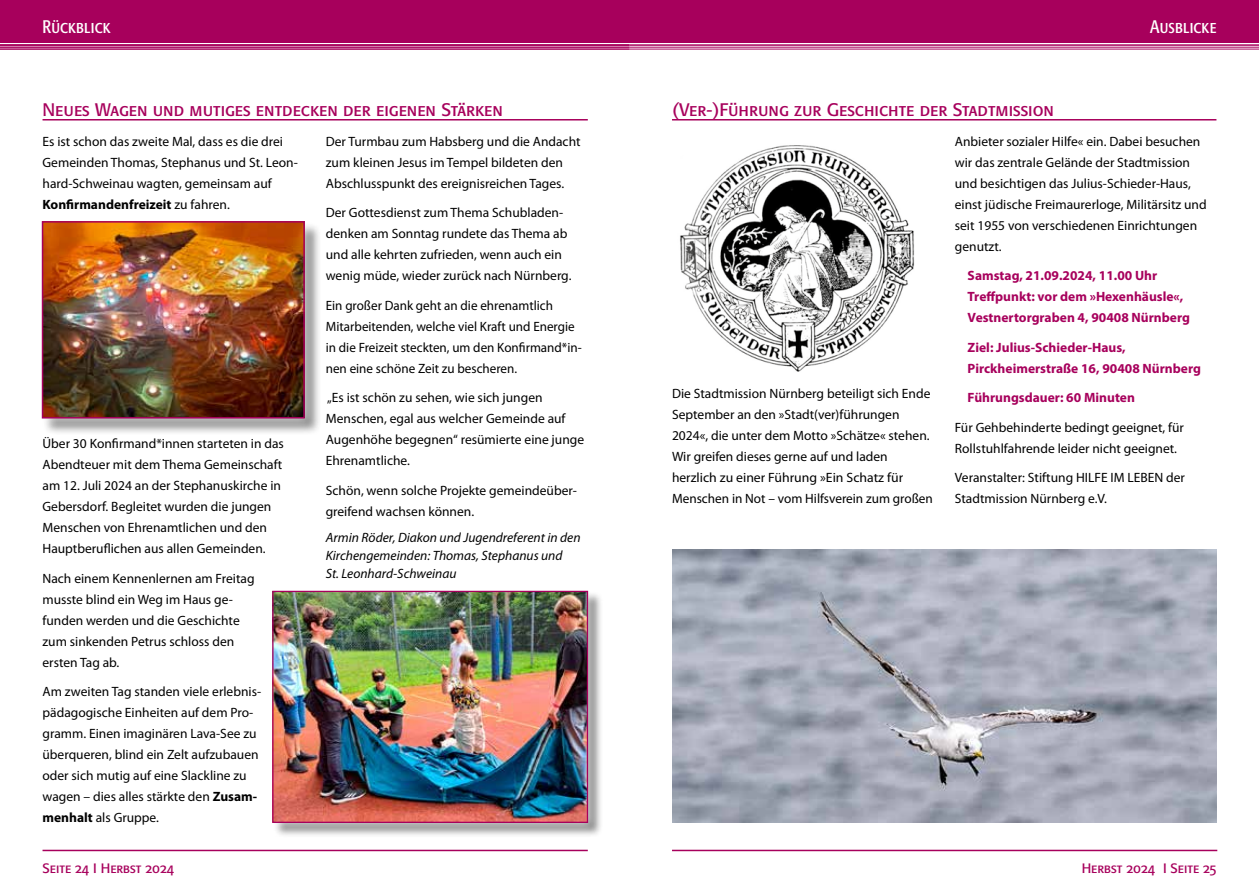
<style>
.page{position:relative;width:1259px;height:893px;background:#fff}
.page>*{position:absolute;margin:0;border:0;box-sizing:border-box;transform-origin:0 0}
.t1{font:18px "Formata Regular SC";color:#a7005c}
.t2{font:18px "Formata Condensed SC";letter-spacing:.01em;color:#fff}
.t3{font:13.5px/21px "Myriad Pro";color:#000}
.t4{font:13.5px/21px "Myriad Variable Concept";color:#a7005c}
.t5{font:italic 13.5px/18px "Myriad Pro";color:#000}
.t6{font:13.5px "Formata Regular SC";color:#a7005c}
.s1{font-weight:700}
</style>
<div class="page">
<div style="left:629px;top:0;width:630px;height:43px;background:#a7005c"></div>
<hr style="left:629px;top:44px;width:630px;height:2px;background:#a7005c">
<hr style="left:629px;top:47px;width:630px;height:1px;background:#a7005c">
<hr style="left:629px;top:49px;width:630px;height:1px;background:#a7005c">
<hr style="left:672px;top:850px;width:545px;height:1px;background:#a7005c">
<div style="left:0;top:0;width:629px;height:43px;background:#a7005c"></div>
<hr style="left:0;top:44px;width:629px;height:2px;background:#a7005c">
<hr style="left:0;top:47px;width:629px;height:1px;background:#a7005c">
<hr style="left:0;top:49px;width:629px;height:1px;background:#a7005c">
<hr style="left:43px;top:850px;width:545px;height:1px;background:#a7005c">
<hr style="left:43px;top:119px;width:545px;height:2px;background:#a7005c">
<div style="left:43px;top:222px;width:279px;height:214px;background:#000;opacity:.44"></div>
<div style="left:32px;top:211px;width:282px;height:217px;background:#fff;opacity:.75"></div>
<img style="left:45px;top:224px;width:257px;height:192px">
<div style="left:42px;top:221px;width:263px;height:198px;border:2px solid #a7005c"></div>
<div style="left:273px;top:592px;width:330px;height:246px;background:#000;opacity:.44"></div>
<div style="left:264px;top:582px;width:332px;height:249px;background:#fff;opacity:.75"></div>
<img style="left:274px;top:593px;width:312px;height:228px">
<div style="left:272px;top:591px;width:316px;height:232px;border:1px solid #a7005c"></div>
<hr style="left:672px;top:119px;width:544px;height:2px;background:#a7005c">
<img style="left:680px;top:145px;width:234px;height:227px">
<img style="left:672px;top:550px;width:544px;height:273px">
<h1 class="t2" style="left:43px;top:16px;width:70px">Rückblick</h1>
<h1 class="t1" style="left:43px;top:99px;width:462px">Neues Wagen und mutiges entdecken der eigenen Stärken</h1>
<p class="t3" style="left:43px;top:131px;width:257px">Es ist schon das zweite Mal, dass es die drei Gemeinden Thomas, Stephanus und St. Leon&shy;hard-Schweinau wagten, gemeinsam auf <span class="s1">Konfirmandenfreizeit</span> zu fahren.</p>
<p class="t3" style="left:326px;top:131px;width:256px">Der Turmbau zum Habsberg und die Andacht zum kleinen Jesus im Tempel bildeten den<br>Abschlusspunkt des ereignisreichen Tages.</p>
<p class="t3" style="left:326px;top:202px;width:247px">Der Gottesdienst zum Thema Schubladen&shy;denken am Sonntag rundete das Thema ab und alle kehrten zufrieden, wenn auch ein wenig müde, wieder zurück nach Nürnberg.</p>
<p class="t3" style="left:326px;top:295px;width:257px">Ein großer Dank geht an die ehrenamtlich Mitarbeitenden, welche viel Kraft und Energie in die Freizeit steckten, um den Konfirmand*in&shy;nen eine schöne Zeit zu bescheren.</p>
<p class="t3" style="left:326px;top:387px;width:260px">„Es ist schön zu sehen, wie sich jungen Menschen, egal aus welcher Gemeinde auf Augenhöhe begegnen“ resümierte eine junge Ehrenamtliche.</p>
<p class="t3" style="left:326px;top:480px;width:253px">Schön, wenn solche Projekte gemeindeüber&shy;greifend wachsen können.</p>
<p class="t5" style="left:326px;top:529px;width:256px">Armin Röder, Diakon und Jugendreferent in den<br>Kirchengemeinden: Thomas, Stephanus und<br>St. Leonhard-Schweinau</p>
<p class="t3" style="left:43px;top:433px;width:243px">Über 30 Konfirmand*innen starteten in das Abendteuer mit dem Thema Gemeinschaft am 12. Juli 2024 an der Stephanuskirche in Gebersdorf. Begleitet wurden die jungen Menschen von Ehrenamtlichen und den Hauptberuflichen aus allen Gemeinden.</p>
<p class="t3" style="left:43px;top:568px;width:214px">Nach einem Kennenlernen am Freitag musste blind ein Weg im Haus ge&shy;funden werden und die Geschichte zum sinkenden Petrus schloss den ersten Tag ab.</p>
<p class="t3" style="left:43px;top:681px;width:220px">Am zweiten Tag standen viele erlebnis&shy;pädagogische Einheiten auf dem Pro&shy;gramm. Einen imaginären Lava-See zu überqueren, blind ein Zelt aufzubauen oder sich mutig auf eine Slackline zu wagen – dies alles stärkte den <span class="s1">Zusam&shy;menhalt</span> als Gruppe.</p>
<p class="t6" style="left:43px;top:860px;width:133px">Seite 24 I Herbst 2024</p>
<h1 class="t1" style="left:672px;top:99px;width:383px">(Ver-)Führung zur Geschichte der Stadtmission</h1>
<h1 class="t2" style="left:1150px;top:16px;width:68px">Ausblicke</h1>
<p class="t3" style="left:672px;top:383px;width:262px">Die Stadtmission Nürnberg beteiligt sich Ende September an den »Stadt(ver)führungen 2024«, die unter dem Motto »Schätze« stehen.<br>Wir greifen dieses gerne auf und laden herzlich zu einer Führung »Ein Schatz für Menschen in Not – vom Hilfsverein zum großen</p>
<p class="t3" style="left:955px;top:131px;width:253px">Anbieter sozialer Hilfe« ein. Dabei besuchen wir das zentrale Gelände der Stadtmission und besichtigen das Julius-Schieder-Haus, einst jüdische Freimaurerloge, Militärsitz und seit 1955 von verschiedenen Einrichtungen genutzt.</p>
<p class="t4" style="left:967px;top:265px;width:224px">Samstag, 21.09.2024, 11.00 Uhr<br>Treffpunkt: vor dem »Hexenhäusle«,<br>Vestnertorgraben 4, 90408 Nürnberg</p>
<p class="t4" style="left:967px;top:337px;width:235px">Ziel: Julius-Schieder-Haus,<br>Pirckheimerstraße 16, 90408 Nürnberg</p>
<p class="t4" style="left:967px;top:387px;width:169px">Führungsdauer: 60 Minuten</p>
<p class="t3" style="left:955px;top:417px;width:230px">Für Gehbehinderte bedingt geeignet, für<br>Rollstuhlfahrende leider nicht geeignet.</p>
<p class="t3" style="left:955px;top:467px;width:232px">Veranstalter: Stiftung HILFE IM LEBEN der<br>Stadtmission Nürnberg e.V.</p>
<p class="t6" style="left:1081px;top:860px;width:136px">Herbst 2024 I Seite 25</p>
</div>
